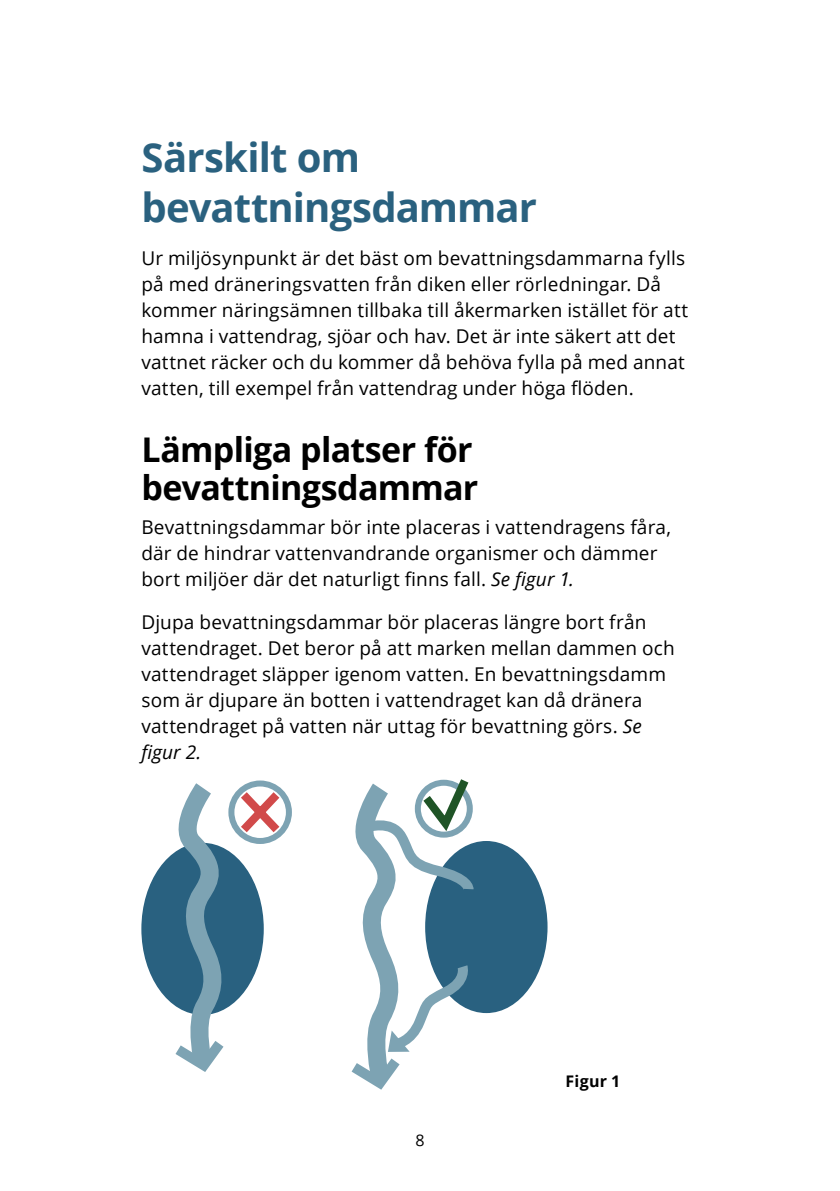
<style>
.page{position:relative;width:840px;height:1191px;background:#fff}
.page>*{position:absolute;margin:0;border:0;box-sizing:border-box;transform-origin:0 0}
.Rubrik_1{font:700 40px/50px "Open Sans";letter-spacing:-.025em;color:#2a617f}
.Rubrik_2{font:700 34px/38px "Open Sans";letter-spacing:-.02em;color:#000}
.Brödtext_Open_Sans_9_5_13{font:19px/26px "Open Sans";letter-spacing:.01em;color:#000}
.Figurtext{font:700 16px "Open Sans";letter-spacing:.015em;color:#000}
.t1{font:16px "Open Sans";color:#000}
.s1{font-style:italic}
</style>
<div class="page">
<div style="left:141px;top:843px;width:122px;height:172px;background:#296180;border-radius:50%"></div>
<div style="left:425px;top:841px;width:122px;height:172px;background:#296180;border-radius:50%"></div>
<div style="left:228px;top:780px;width:64px;height:64px;border:6px solid #7da3b3;border-radius:50%"></div>
<svg style="left:351px;top:779px;width:130px;height:311px"></svg>
<svg style="left:164px;top:780px;width:123px;height:292px"></svg>
<h1 class="Rubrik_1" style="left:141px;top:132px;width:397px">Särskilt om bevattningsdammar</h1>
<p class="Brödtext_Open_Sans_9_5_13" style="left:141px;top:245px;width:548px">Ur miljösynpunkt är det bäst om bevattningsdammarna fylls på med dräneringsvatten från diken eller rörledningar. Då kommer näringsämnen tillbaka till åkermarken istället för att hamna i vattendrag, sjöar och hav. Det är inte säkert att det vattnet räcker och du kommer då behöva fylla på med annat vatten, till exempel från vattendrag under höga flöden.</p>
<h2 class="Rubrik_2" style="left:141px;top:429px;width:338px">Lämpliga platser för bevattningsdammar</h2>
<p class="Brödtext_Open_Sans_9_5_13" style="left:141px;top:514px;width:531px">Bevattningsdammar bör inte placeras i vattendragens fåra, där de hindrar vattenvandrande organismer och dämmer bort miljöer där det naturligt finns fall. <span class="s1">Se figur 1.</span></p>
<p class="Brödtext_Open_Sans_9_5_13" style="left:141px;top:609px;width:534px">Djupa bevattningsdammar bör placeras längre bort från vattendraget. Det beror på att marken mellan dammen och vattendraget släpper igenom vatten. En bevattningsdamm som är djupare än botten i vattendraget kan då dränera vattendraget på vatten när uttag för bevattning görs. <span class="s1">Se figur 2.</span></p>
<p class="t1" style="left:415px;top:1129px;width:11px">8</p>
<p class="Figurtext" style="left:565px;top:1069px;width:56px">Figur 1</p>
</div>
